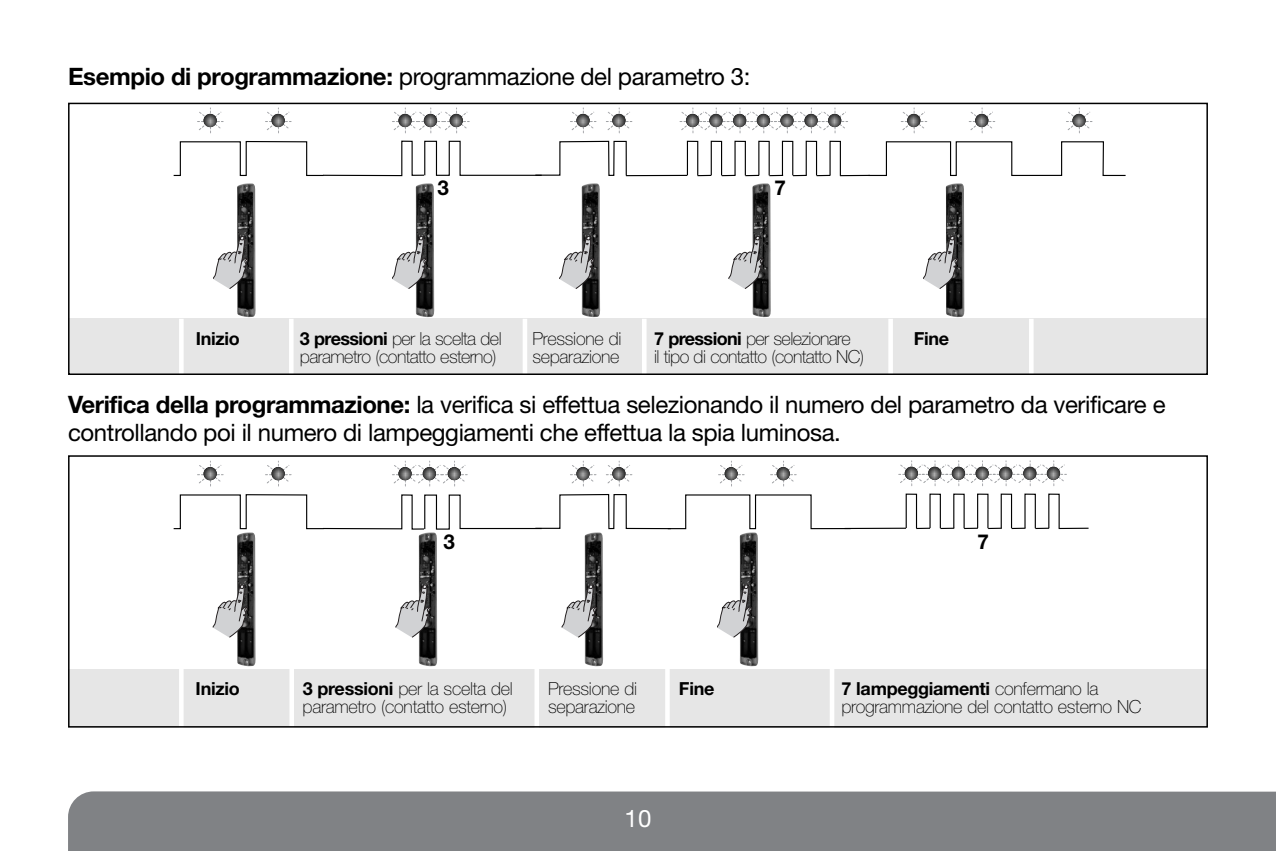
<style>
.page{position:relative;width:1276px;height:851px;background:#fff}
.page>*{position:absolute;margin:0;border:0;box-sizing:border-box;transform-origin:0 0}
.t1{font:24px/27.6px "Helvetica Neue LT";letter-spacing:-.015em;color:#000}
.t2{font:24px "Helvetica Neue LT";color:#fff}
.t3{font:700 20.4px "Helvetica Neue LT";color:#000}
.t4{font:100 18px/18px "Helvetica Neue LT";letter-spacing:-.015em;color:#000}
.t5{font:100 18px/18px "Helvetica Neue LT";letter-spacing:-.035em;color:#000}
.t6{font:700 18px "Helvetica Neue LT";letter-spacing:-.015em;color:#000}
.s1{font-weight:700}
</style>
<div class="page">
<img style="left:237px;top:532px;width:19px;height:134px">
<img style="left:418px;top:532px;width:19px;height:134px">
<img style="left:584px;top:532px;width:19px;height:134px">
<img style="left:739px;top:532px;width:19px;height:134px">
<img style="left:946px;top:183px;width:18px;height:134px">
<img style="left:237px;top:183px;width:19px;height:134px">
<img style="left:415px;top:183px;width:19px;height:134px">
<img style="left:581px;top:183px;width:19px;height:134px">
<img style="left:752px;top:183px;width:19px;height:134px">
<div style="left:68px;top:791px;width:1208px;height:59px;background:#808285"></div>
<div style="left:68px;top:319px;width:1140px;height:55px;background:#e6e6e6"></div>
<svg style="left:197px;top:108px;width:26px;height:25px"></svg>
<img style="left:203px;top:114px;width:14px;height:13px;border-radius:50%">
<svg style="left:265px;top:108px;width:26px;height:25px"></svg>
<img style="left:271px;top:114px;width:14px;height:13px;border-radius:50%">
<svg style="left:392px;top:108px;width:77px;height:25px"></svg>
<img style="left:449px;top:114px;width:14px;height:13px;border-radius:50%">
<svg style="left:570px;top:108px;width:26px;height:25px"></svg>
<img style="left:576px;top:114px;width:14px;height:13px;border-radius:50%">
<svg style="left:606px;top:108px;width:26px;height:25px"></svg>
<svg style="left:901px;top:108px;width:26px;height:25px"></svg>
<svg style="left:969px;top:108px;width:25px;height:25px"></svg>
<svg style="left:1066px;top:108px;width:26px;height:25px"></svg>
<hr style="left:289px;top:319px;width:4px;height:55px;background:#fff">
<div style="left:179px;top:319px;width:5px;height:55px;background:#fff"></div>
<div style="left:522px;top:319px;width:5px;height:55px;background:#fff"></div>
<hr style="left:642px;top:319px;width:4px;height:55px;background:#fff">
<div style="left:888px;top:319px;width:5px;height:55px;background:#fff"></div>
<hr style="left:1029px;top:319px;width:4px;height:55px;background:#fff">
<svg style="left:867px;top:141px;width:259px;height:35px"></svg>
<svg style="left:173px;top:140px;width:454px;height:37px"></svg>
<div style="left:68px;top:668px;width:1140px;height:59px;background:#e6e6e6"></div>
<svg style="left:197px;top:461px;width:26px;height:25px"></svg>
<img style="left:203px;top:467px;width:14px;height:13px;border-radius:50%">
<svg style="left:265px;top:461px;width:26px;height:25px"></svg>
<img style="left:271px;top:467px;width:14px;height:13px;border-radius:50%">
<svg style="left:392px;top:461px;width:75px;height:25px"></svg>
<svg style="left:570px;top:461px;width:26px;height:25px"></svg>
<img style="left:576px;top:467px;width:14px;height:13px;border-radius:50%">
<svg style="left:606px;top:461px;width:26px;height:25px"></svg>
<svg style="left:718px;top:461px;width:26px;height:25px"></svg>
<img style="left:724px;top:467px;width:14px;height:13px;border-radius:50%">
<svg style="left:770px;top:461px;width:26px;height:25px"></svg>
<img style="left:776px;top:467px;width:14px;height:13px;border-radius:50%">
<div style="left:289px;top:668px;width:5px;height:59px;background:#fff"></div>
<div style="left:179px;top:668px;width:5px;height:59px;background:#fff"></div>
<div style="left:534px;top:668px;width:5px;height:59px;background:#fff"></div>
<div style="left:665px;top:668px;width:5px;height:59px;background:#fff"></div>
<div style="left:829px;top:668px;width:5px;height:59px;background:#fff"></div>
<svg style="left:173px;top:494px;width:678px;height:36px"></svg>
<svg style="left:213px;top:584px;width:35px;height:53px"></svg>
<svg style="left:213px;top:236px;width:35px;height:53px"></svg>
<svg style="left:392px;top:236px;width:35px;height:53px"></svg>
<svg style="left:559px;top:236px;width:35px;height:53px"></svg>
<svg style="left:728px;top:236px;width:35px;height:53px"></svg>
<svg style="left:923px;top:236px;width:35px;height:53px"></svg>
<svg style="left:395px;top:584px;width:35px;height:53px"></svg>
<svg style="left:562px;top:584px;width:34px;height:53px"></svg>
<svg style="left:717px;top:584px;width:35px;height:53px"></svg>
<svg style="left:680px;top:108px;width:167px;height:25px"></svg>
<hr style="left:840px;top:175px;width:30px;height:1px;background:#000">
<div style="left:734px;top:141px;width:12px;height:35px;border:1px solid #000"></div>
<div style="left:710px;top:141px;width:12px;height:35px;border:1px solid #000"></div>
<div style="left:687px;top:141px;width:11px;height:35px;border:1px solid #000"></div>
<div style="left:829px;top:141px;width:12px;height:35px;border:1px solid #000"></div>
<div style="left:805px;top:141px;width:12px;height:35px;border:1px solid #000"></div>
<div style="left:782px;top:141px;width:11px;height:35px;border:1px solid #000"></div>
<svg style="left:793px;top:175px;width:14px;height:1px"></svg>
<svg style="left:769px;top:175px;width:14px;height:1px"></svg>
<svg style="left:745px;top:175px;width:14px;height:1px"></svg>
<svg style="left:722px;top:175px;width:13px;height:1px"></svg>
<svg style="left:697px;top:175px;width:14px;height:1px"></svg>
<hr style="left:626px;top:175px;width:61px;height:1px;background:#000">
<svg style="left:816px;top:175px;width:14px;height:1px"></svg>
<svg style="left:898px;top:460px;width:168px;height:25px"></svg>
<img style="left:1046px;top:466px;width:14px;height:14px;border-radius:50%">
<hr style="left:1058px;top:527px;width:30px;height:2px;background:#000">
<div style="left:977px;top:493px;width:11px;height:35px;border:1px solid #000"></div>
<div style="left:929px;top:493px;width:12px;height:35px;border:1px solid #000"></div>
<div style="left:905px;top:493px;width:12px;height:35px;border:1px solid #000"></div>
<div style="left:1024px;top:493px;width:12px;height:35px;border:1px solid #000"></div>
<div style="left:1000px;top:493px;width:12px;height:35px;border:1px solid #000"></div>
<svg style="left:1011px;top:527px;width:14px;height:2px"></svg>
<svg style="left:988px;top:527px;width:14px;height:2px"></svg>
<svg style="left:964px;top:527px;width:14px;height:2px"></svg>
<svg style="left:940px;top:527px;width:14px;height:2px"></svg>
<svg style="left:916px;top:527px;width:14px;height:2px"></svg>
<hr style="left:844px;top:527px;width:62px;height:2px;background:#000">
<svg style="left:1035px;top:527px;width:14px;height:2px"></svg>
<div style="left:68px;top:103px;width:1140px;height:272px;border:2px solid #000"></div>
<div style="left:68px;top:455px;width:1140px;height:272px;border:2px solid #000"></div>
<p class="t1" style="left:68px;top:65px;width:684px"><span class="s1">Esempio di programmazione:</span> programmazione del parametro 3:</p>
<p class="t3" style="left:437px;top:180px;width:13px">3</p>
<p class="t3" style="left:774px;top:180px;width:13px">7</p>
<p class="t6" style="left:196px;top:332px;width:46px">Inizio</p>
<p class="t5" style="left:300px;top:331px;width:203px"><span class="s1">3 pressioni</span> per la scelta del parametro (contatto esterno)</p>
<p class="t4" style="left:532px;top:331px;width:90px">Pressione di separazione</p>
<p class="t5" style="left:654px;top:331px;width:212px"><span class="s1">7 pressioni</span> per selezionare<br>il tipo di contatto (contatto NC)</p>
<p class="t6" style="left:914px;top:332px;width:37px">Fine</p>
<p class="t1" style="left:68px;top:393px;width:1099px"><span class="s1">Verifica della programmazione:</span> la verifica si effettua selezionando il numero del parametro da verificare e controllando poi il numero di lampeggiamenti che effettua la spia luminosa.</p>
<p class="t3" style="left:444px;top:534px;width:13px">3</p>
<p class="t3" style="left:977px;top:534px;width:13px">7</p>
<p class="t6" style="left:196px;top:681px;width:46px">Inizio</p>
<p class="t6" style="left:679px;top:681px;width:37px">Fine</p>
<p class="t4" style="left:841px;top:681px;width:302px"><span class="s1">7 lampeggiamenti</span> confermano la programmazione del contatto esterno NC</p>
<p class="t4" style="left:303px;top:681px;width:212px"><span class="s1">3 pressioni</span> per la scelta del parametro (contatto esterno)</p>
<p class="t4" style="left:548px;top:681px;width:90px">Pressione di separazione</p>
<p class="t2" style="left:624px;top:810px;width:28px">10</p>
</div>
